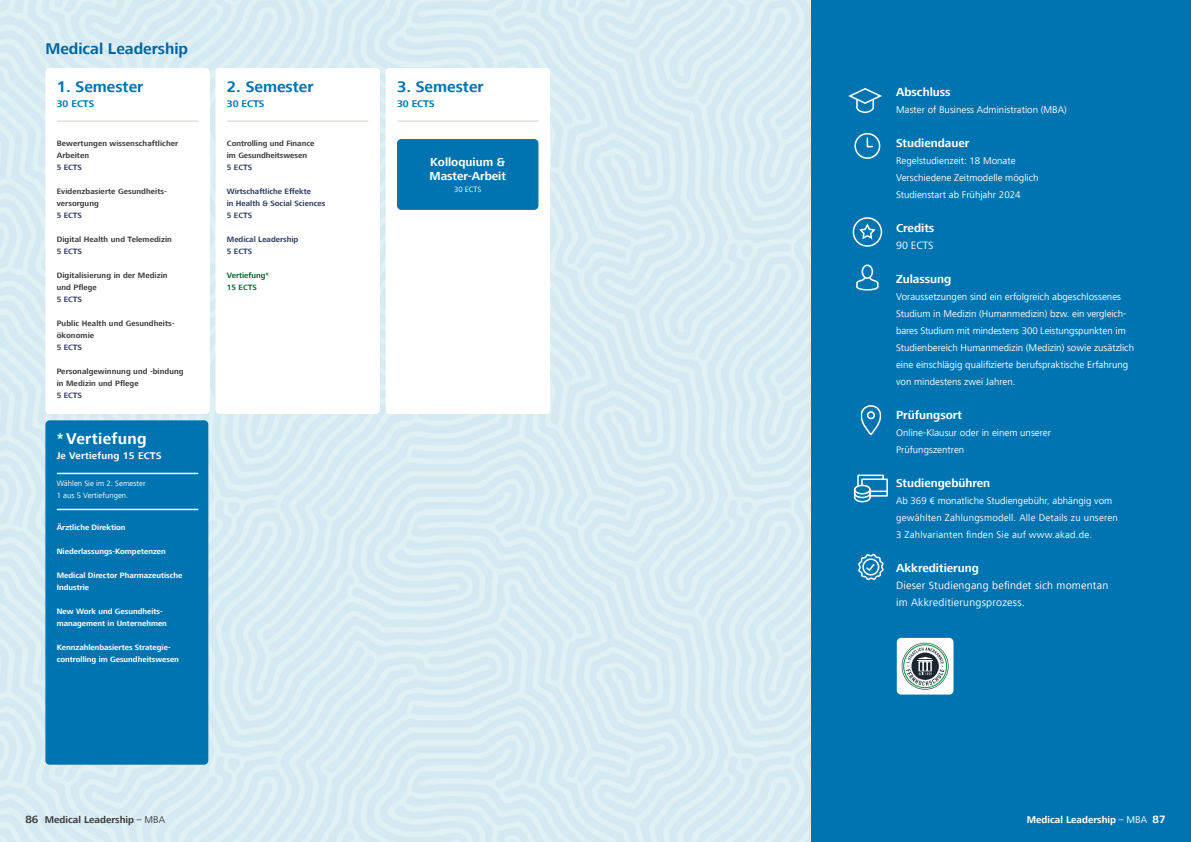
<style>
.page{position:relative;width:1191px;height:842px;background:#fff}
.page>*{position:absolute;margin:0;border:0;box-sizing:border-box;transform-origin:0 0}
.t1{font:700 16px "Frutiger Next LT";color:#0074b0}
.t2{font:700 16px "Frutiger Next LT";color:#0065a0}
.t3{font:700 16px "Frutiger Next LT";letter-spacing:.02em;color:#fff}
.t4{font:700 12px/14px "Frutiger Next LT";color:#fff}
.t5{font:11px/17px "Frutiger Next LT";letter-spacing:.02em;color:#fff}
.t6{font:10px/17px "Frutiger Next LT";color:#fff}
.t7{font:10px/17px "Frutiger Next LT";letter-spacing:.02em;color:#fff}
.t8{font:700 10px "Frutiger Next LT";color:#3c3c3b}
.t9{font:700 10px "Frutiger Next LT";color:#fff}
.t10{font:700 10px "Frutiger Next LT";color:#0074b0}
.t11{font:700 10px "Frutiger Next LT";letter-spacing:.02em;color:#fff}
.t12{font:700 8px/12px "Frutiger Next LT";letter-spacing:.01em;color:#3c3c3b}
.t13{font:700 8px/12px "Frutiger Next LT";color:#fff}
.t14{font:700 8px/12px "Frutiger Next LT";color:#303e63}
.t15{font:8px/12px "Frutiger Next LT";color:#fff}
.t16{font:700 8px/12px "Frutiger Next LT";color:#0c662f}
.s1{font-size:11px}
.s2{font-weight:400}
</style>
<div class="page">
<img style="left:0;top:0;width:811px;height:842px">
<div style="left:45px;top:68px;width:165px;height:346px;background:#fff;border-radius:4px"></div>
<hr style="left:57px;top:120px;width:141px;height:2px;background:#e0dfda">
<div style="left:386px;top:68px;width:164px;height:346px;background:#fff;border-radius:4px"></div>
<hr style="left:398px;top:120px;width:140px;height:2px;background:#e0dfda">
<div style="left:215px;top:68px;width:165px;height:346px;background:#fff;border-radius:4px"></div>
<hr style="left:228px;top:120px;width:140px;height:2px;background:#e0dfda">
<div style="left:397px;top:139px;width:141px;height:71px;background:#0074b0;border-radius:4px"></div>
<div style="left:45px;top:420px;width:163px;height:345px;background:#0074b0;border-radius:4px"></div>
<hr style="left:57px;top:473px;width:141px;height:1px;background:#fff">
<hr style="left:57px;top:509px;width:141px;height:1px;background:#fff">
<div style="left:811px;top:0;width:380px;height:842px;background:#0074b0"></div>
<svg style="left:848px;top:88px;width:34px;height:26px"></svg>
<svg style="left:853px;top:474px;width:35px;height:29px"></svg>
<div style="left:852px;top:217px;width:30px;height:30px;border:2px solid #fff;border-radius:50%"></div>
<svg style="left:857px;top:222px;width:20px;height:19px"></svg>
<div style="left:854px;top:133px;width:26px;height:26px;border:2px solid #fff;border-radius:50%"></div>
<svg style="left:866px;top:137px;width:8px;height:11px"></svg>
<svg style="left:861px;top:405px;width:19px;height:30px"></svg>
<div style="left:867px;top:411px;width:8px;height:8px;border:2px solid #fff;border-radius:50%"></div>
<div style="left:861px;top:264px;width:12px;height:15px;border:2px solid #fff;border-radius:50%"></div>
<svg style="left:856px;top:275px;width:23px;height:16px"></svg>
<svg style="left:858px;top:553px;width:26px;height:28px"></svg>
<div style="left:896px;top:638px;width:57px;height:56px;background:#fff;border-radius:4px"></div>
<svg style="left:901px;top:643px;width:47px;height:47px"></svg>
<h1 class="t2" style="left:45px;top:40px;width:144px">Medical Leadership</h1>
<h1 class="t1" style="left:57px;top:78px;width:88px">1. Semester</h1>
<p class="t10" style="left:57px;top:98px;width:39px">30 ECTS</p>
<p class="t12" style="left:57px;top:137px;width:123px">Bewertungen wissenschaftlicher<br>Arbeiten</p>
<p class="t14" style="left:57px;top:161px;width:27px">5 ECTS</p>
<p class="t12" style="left:57px;top:185px;width:112px">Evidenzbasierte Gesundheits&shy;versorgung</p>
<p class="t14" style="left:57px;top:209px;width:27px">5 ECTS</p>
<p class="t12" style="left:57px;top:233px;width:117px">Digital Health und Telemedizin</p>
<p class="t14" style="left:57px;top:245px;width:27px">5 ECTS</p>
<p class="t12" style="left:57px;top:269px;width:112px">Digitalisierung in der Medizin und Pflege</p>
<p class="t14" style="left:57px;top:293px;width:27px">5 ECTS</p>
<p class="t12" style="left:57px;top:317px;width:119px">Public Health und Gesundheits&shy;ökonomie</p>
<p class="t14" style="left:57px;top:341px;width:27px">5 ECTS</p>
<p class="t12" style="left:57px;top:365px;width:128px">Personalgewinnung und -bindung in Medizin und Pflege</p>
<p class="t14" style="left:57px;top:389px;width:27px">5 ECTS</p>
<h1 class="t3" style="left:57px;top:430px;width:91px">*Vertiefung</h1>
<p class="t11" style="left:57px;top:450px;width:106px">Je Vertiefung 15 ECTS</p>
<p class="t15" style="left:57px;top:478px;width:90px">Wählen Sie im 2. Semester<br>1 aus 5 Vertiefungen.</p>
<p class="t13" style="left:57px;top:521px;width:70px">Ärztliche Direktion</p>
<p class="t13" style="left:57px;top:545px;width:111px">Niederlassungs-Kompetenzen</p>
<p class="t13" style="left:57px;top:569px;width:127px">Medical Director Pharmazeutische<br>Industrie</p>
<p class="t13" style="left:57px;top:605px;width:112px">New Work und Gesundheits&shy;management in Unternehmen</p>
<p class="t13" style="left:57px;top:641px;width:124px">Kennzahlenbasiertes Strategie&shy;controlling im Gesundheitswesen</p>
<h1 class="t1" style="left:227px;top:78px;width:88px">2. Semester</h1>
<p class="t10" style="left:227px;top:98px;width:39px">30 ECTS</p>
<p class="t12" style="left:227px;top:137px;width:89px">Controlling und Finance im Gesundheitswesen</p>
<p class="t14" style="left:227px;top:161px;width:27px">5 ECTS</p>
<p class="t14" style="left:227px;top:185px;width:100px">Wirtschaftliche Effekte<br>in Health &amp; Social Sciences<br>5 ECTS</p>
<p class="t14" style="left:227px;top:233px;width:73px">Medical Leadership<br>5 ECTS</p>
<p class="t16" style="left:227px;top:269px;width:44px">Vertiefung*<br>15 ECTS</p>
<h1 class="t1" style="left:397px;top:78px;width:88px">3. Semester</h1>
<p class="t10" style="left:397px;top:98px;width:39px">30 ECTS</p>
<p class="t4" style="left:429px;top:155px;width:78px">Kolloquium &amp;<br>Master-Arbeit</p>
<p class="t15" style="left:454px;top:183px;width:29px">30 ECTS</p>
<p class="t4" style="left:896px;top:85px;width:56px">Abschluss</p>
<p class="t6" style="left:896px;top:101px;width:172px">Master of Business Administration (MBA)</p>
<p class="t4" style="left:896px;top:136px;width:75px">Studiendauer</p>
<p class="t6" style="left:896px;top:152px;width:144px">Regelstudienzeit: 18 Monate<br>Verschiedene Zeitmodelle möglich<br>Studienstart ab Frühjahr 2024</p>
<p class="t4" style="left:896px;top:221px;width:40px">Credits</p>
<p class="t5" style="left:896px;top:237px;width:39px">90 ECTS</p>
<p class="t4" style="left:896px;top:272px;width:57px">Zulassung</p>
<p class="t6" style="left:896px;top:288px;width:239px">Voraussetzungen sind ein erfolgreich abgeschlossenes Studium in Medizin (Humanmedizin) bzw. ein vergleich&shy;bares Studium mit mindestens 300 Leistungspunkten im Studienbereich Humanmedizin (Medizin) sowie zusätzlich eine einschlägig qualifizierte berufspraktische Erfahrung von mindestens zwei Jahren.</p>
<p class="t4" style="left:896px;top:408px;width:67px">Prüfungsort</p>
<p class="t6" style="left:896px;top:424px;width:157px">Online-Klausur oder in einem unserer<br>Prüfungszentren</p>
<p class="t4" style="left:896px;top:476px;width:96px">Studiengebühren</p>
<p class="t7" style="left:896px;top:492px;width:223px">Ab 369 € monatliche Studiengebühr, abhängig vom gewählten Zahlungsmodell. Alle Details zu unseren<br>3 Zahlvarianten finden Sie auf www.akad.de.</p>
<p class="t4" style="left:896px;top:561px;width:84px">Akkreditierung</p>
<p class="t5" style="left:896px;top:577px;width:214px">Dieser Studiengang befindet sich momentan im Akkreditierungsprozess.</p>
<p class="t8" style="left:26px;top:814px;width:141px"><span class="s1">86</span> Medical Leadership <span class="s2">– MBA</span></p>
<p class="t9" style="left:1027px;top:814px;width:140px">Medical Leadership <span class="s2">– MBA</span> <span class="s1">87</span></p>
</div>
